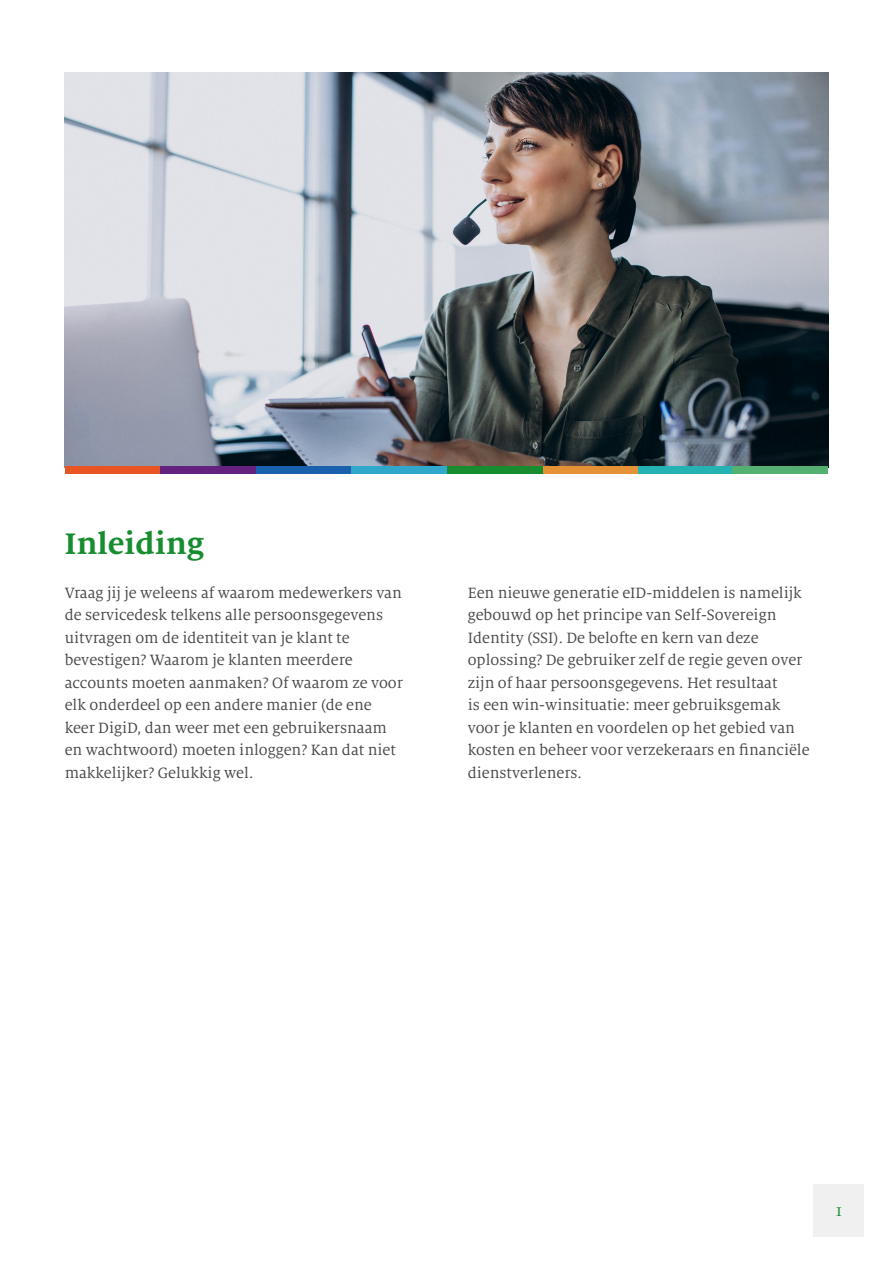
<style>
.page{position:relative;width:893px;height:1263px;background:#fff}
.page>*{position:absolute;margin:0;border:0;box-sizing:border-box;transform-origin:0 0}
.t1{font:700 33px "Milo Serif OT";color:#178d30}
.t2{font:18px "Milo Serif OT";color:#178d30}
.t3{font:16.5px/22.5px "Milo Serif OT";color:#464646}
</style>
<div class="page">
<div style="left:814px;top:1184px;width:50px;height:53px;background:#f0f0f0"></div>
<img style="left:65px;top:72px;width:763px;height:394px">
<div style="left:65px;top:466px;width:95px;height:7px;background:#e85422"></div>
<div style="left:160px;top:466px;width:96px;height:7px;background:#642180"></div>
<div style="left:256px;top:466px;width:96px;height:7px;background:#1961ac"></div>
<div style="left:352px;top:466px;width:95px;height:7px;background:#30a8cb"></div>
<div style="left:447px;top:466px;width:96px;height:7px;background:#178d30"></div>
<div style="left:543px;top:466px;width:95px;height:7px;background:#e59236"></div>
<div style="left:638px;top:466px;width:96px;height:7px;background:#24b3b2"></div>
<div style="left:733px;top:466px;width:95px;height:7px;background:#53b070"></div>
<h1 class="t1" style="left:65px;top:525px;width:141px">Inleiding</h1>
<p class="t3" style="left:65px;top:582px;width:340px">Vraag jij je weleens af waarom medewerkers van de servicedesk telkens alle persoonsgegevens uitvragen om de identiteit van je klant te bevestigen? Waarom je klanten meerdere accounts moeten aanmaken? Of waarom ze voor elk onderdeel op een andere manier (de ene keer DigiD, dan weer met een gebruikersnaam en wachtwoord) moeten inloggen? Kan dat niet makkelijker? Gelukkig wel.</p>
<p class="t3" style="left:468px;top:582px;width:343px">Een nieuwe generatie eID-middelen is namelijk gebouwd op het principe van Self-Sovereign Identity (SSI). De belofte en kern van deze oplossing? De gebruiker zelf de regie geven over zijn of haar persoonsgegevens. Het resultaat<br>is een win-winsituatie: meer gebruiksgemak voor je klanten en voordelen op het gebied van kosten en beheer voor verzekeraars en financiële dienstverleners.</p>
<p class="t2" style="left:835px;top:1201px;width:9px">1</p>
</div>
